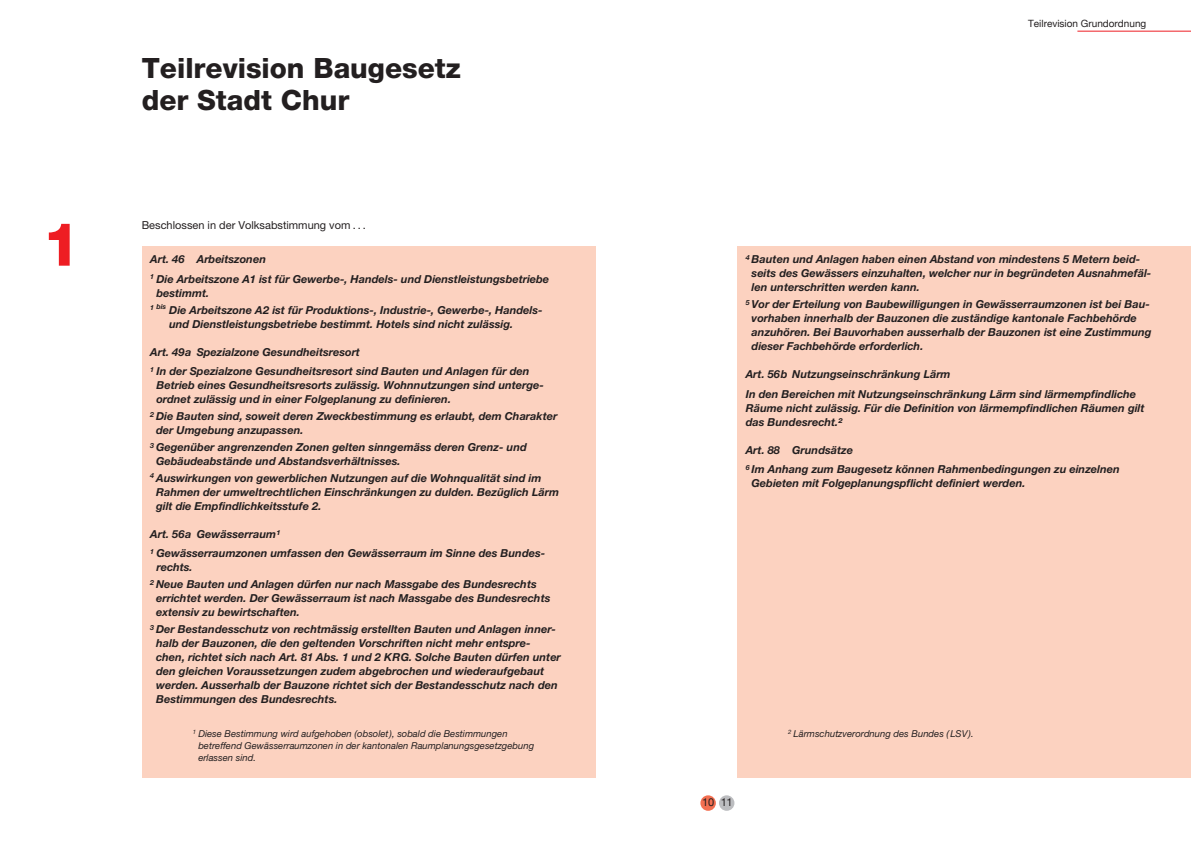
<style>
.page{position:relative;width:1191px;height:842px;background:#fff}
.page>*{position:absolute;margin:0;border:0;box-sizing:border-box;transform-origin:0 0}
.t1{font:800 60px "Helvetica Neue";color:#ee1d23}
.t2{font:800 28px/32px "Helvetica Neue";color:#231f20}
.t3{font:italic 700 11px/14px "Helvetica Neue";color:#231f20}
.t4{font:11px "Helvetica Neue";color:#231f20}
.t5{font:11px "Helvetica Neue";color:#231f20}
.t6{font:10px "Helvetica Neue";color:#231f20}
.t7{font:italic 9.5px/12px "Helvetica Neue";color:#231f20}
</style>
<div class="page">
<div style="left:719px;top:795px;width:15px;height:16px;background:#bcbdc0;border-radius:50%"></div>
<div style="left:700px;top:795px;width:16px;height:16px;background:#f36f51;border-radius:50%"></div>
<hr style="left:1077px;top:31px;width:114px;height:1px;background:#ee1d23">
<div style="left:142px;top:247px;width:453px;height:531px;background:#fcd2c0"></div>
<div style="left:737px;top:247px;width:454px;height:531px;background:#fcd2c0"></div>
<h1 class="t1" style="left:43px;top:209px;width:39px">1</h1>
<h2 class="t2" style="left:142px;top:52px;width:320px">Teilrevision Baugesetz der Stadt Chur</h2>
<p class="t4" style="left:142px;top:218px;width:226px">Beschlossen in der Volksabstimmung vom . . .</p>
<p class="t3" style="left:150px;top:249px;width:400px;line-height:19.7px">Art. 46 Arbeitszonen<br><sup>1</sup> Die Arbeitszone A1 ist für Gewerbe-, Handels- und Dienstleistungsbetriebe</p>
<p class="t3" style="left:150px;top:284px;width:394px;line-height:16.8px;text-indent:6px">bestimmt.<br><sup>1</sup> <sup>bis</sup> Die Arbeitszone A2 ist für Produktions-, Industrie-, Gewerbe-, Handels-</p>
<p class="t3" style="left:169px;top:316px;width:345px">und Dienstleistungsbetriebe bestimmt. Hotels sind nicht zulässig.</p>
<p class="t3" style="left:150px;top:342px;width:381px;line-height:19.7px">Art. 49a Spezialzone Gesundheitsresort<br><sup>1</sup> In der Spezialzone Gesundheitsresort sind Bauten und Anlagen für den</p>
<p class="t3" style="left:156px;top:378px;width:389px">Betrieb eines Gesundheitsresorts zulässig. Wohnnutzungen sind unterge&shy;ordnet zulässig und in einer Folgeplanung zu definieren.</p>
<p class="t3" style="left:156px;top:409px;width:403px;text-indent:-6px"><sup>2</sup> Die Bauten sind, soweit deren Zweckbestimmung es erlaubt, dem Charakter der Umgebung anzupassen.</p>
<p class="t3" style="left:156px;top:440px;width:372px;text-indent:-6px"><sup>3</sup> Gegenüber angrenzenden Zonen gelten sinngemäss deren Grenz- und<br>Gebäudeabstände und Abstandsverhältnisses.</p>
<p class="t3" style="left:156px;top:471px;width:404px;text-indent:-6px"><sup>4</sup> Auswirkungen von gewerblichen Nutzungen auf die Wohnqualität sind im<br>Rahmen der umweltrechtlichen Einschränkungen zu dulden. Bezüglich Lärm gilt die Empfindlichkeitsstufe 2.</p>
<p class="t3" style="left:150px;top:524px;width:396px;line-height:19.7px">Art. 56a Gewässerraum¹<br><sup>1</sup> Gewässerraumzonen umfassen den Gewässerraum im Sinne des Bundes-</p>
<p class="t3" style="left:150px;top:559px;width:388px;line-height:16.8px;text-indent:6px">rechts.<br><sup>2</sup> Neue Bauten und Anlagen dürfen nur nach Massgabe des Bundesrechts</p>
<p class="t3" style="left:156px;top:591px;width:396px">errichtet werden. Der Gewässerraum ist nach Massgabe des Bundesrechts extensiv zu bewirtschaften.</p>
<p class="t3" style="left:156px;top:622px;width:406px;text-indent:-6px"><sup>3</sup> Der Bestandesschutz von rechtmässig erstellten Bauten und Anlagen inner&shy;halb der Bauzonen, die den geltenden Vorschriften nicht mehr entspre&shy;chen, richtet sich nach Art. 81 Abs. 1 und 2 KRG. Solche Bauten dürfen unter den gleichen Voraussetzungen zudem abgebrochen und wiederaufgebaut werden. Ausserhalb der Bauzone richtet sich der Bestandesschutz nach den Bestimmungen des Bundesrechts.</p>
<p class="t7" style="left:198px;top:727px;width:337px;text-indent:-6px"><sup>1</sup> Diese Bestimmung wird aufgehoben (obsolet), sobald die Bestimmungen betreffend Gewässerraumzonen in der kantonalen Raumplanungsgesetzgebung erlassen sind.</p>
<p class="t6" style="left:1028px;top:16px;width:120px">Teilrevision Grundordnung</p>
<p class="t3" style="left:751px;top:252px;width:401px;text-indent:-6px"><sup>4</sup> Bauten und Anlagen haben einen Abstand von mindestens 5 Metern beid&shy;seits des Gewässers einzuhalten, welcher nur in begründeten Ausnahmefäl&shy;len unterschritten werden kann.</p>
<p class="t3" style="left:751px;top:297px;width:401px;text-indent:-6px"><sup>5</sup> Vor der Erteilung von Baubewilligungen in Gewässerraumzonen ist bei Bau&shy;vorhaben innerhalb der Bauzonen die zuständige kantonale Fachbehörde anzuhören. Bei Bauvorhaben ausserhalb der Bauzonen ist eine Zustimmung dieser Fachbehörde erforderlich.</p>
<p class="t3" style="left:746px;top:364px;width:392px;line-height:19.7px">Art. 56b Nutzungseinschränkung Lärm<br>In den Bereichen mit Nutzungseinschränkung Lärm sind lärmempfindliche</p>
<p class="t3" style="left:746px;top:400px;width:400px">Räume nicht zulässig. Für die Definition von lärmempfindlichen Räumen gilt das Bundesrecht.²</p>
<p class="t3" style="left:746px;top:440px;width:375px;line-height:19.7px">Art. 88 Grundsätze<br><sup>6</sup> Im Anhang zum Baugesetz können Rahmenbedingungen zu einzelnen</p>
<p class="t3" style="left:751px;top:476px;width:275px">Gebieten mit Folgeplanungspflicht definiert werden.</p>
<p class="t5" style="left:702px;top:795px;width:32px">10 11</p>
<p class="t7" style="left:788px;top:727px;width:187px"><sup>2</sup> Lärmschutzverordnung des Bundes ( LSV).</p>
</div>
